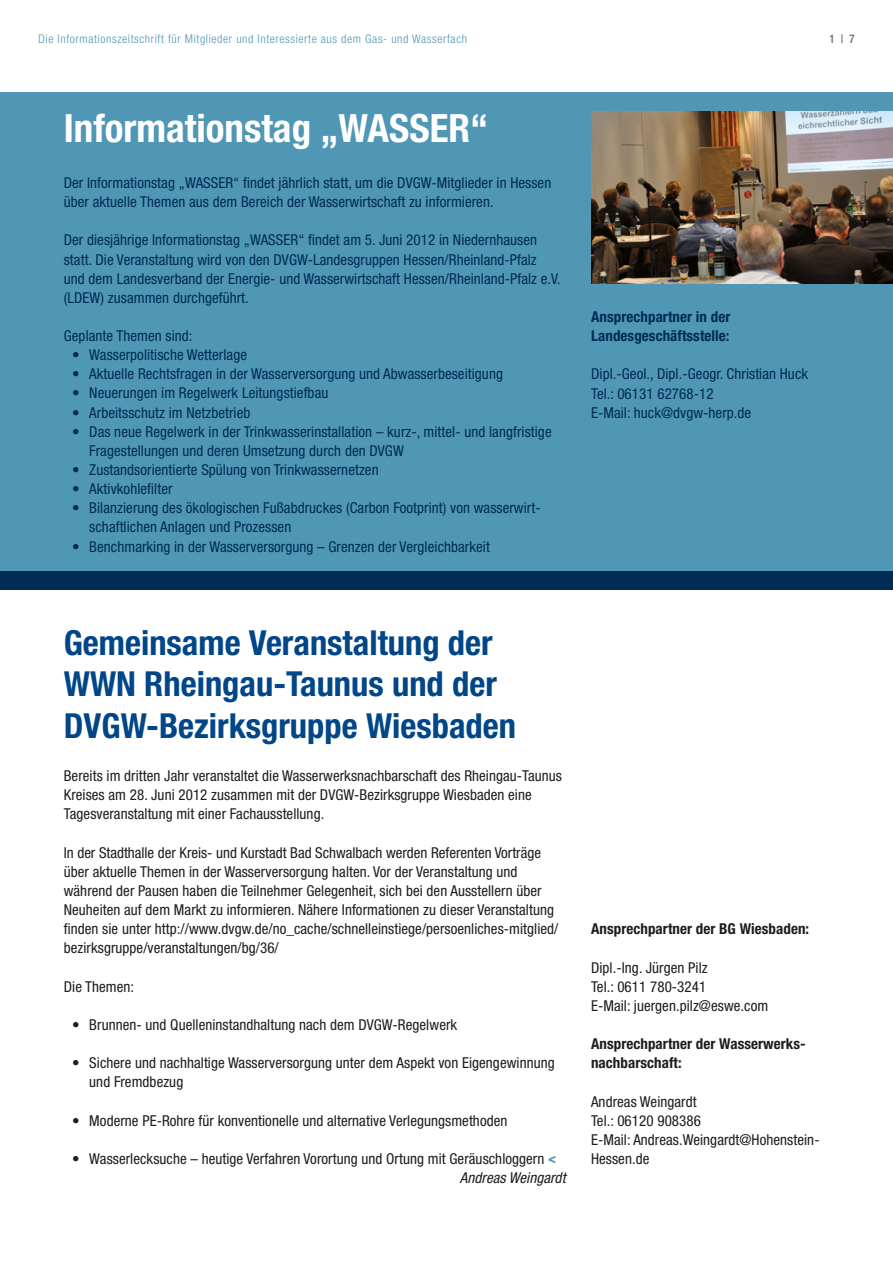
<style>
.page{position:relative;width:893px;height:1263px;background:#fff}
.page>*{position:absolute;margin:0;border:0;box-sizing:border-box;transform-origin:0 0}
.t1{font:700 condensed 39px "Helvetica Neue";color:#fff}
.t2{font:700 condensed 34.5px/41.4px "Helvetica Neue";color:#004688}
.t3{font:condensed 15px/19.2px "Helvetica Neue";letter-spacing:.005em;color:#1d1d1b}
.t4{font:condensed 15px/19.2px "Helvetica Neue";letter-spacing:.005em;color:#002b54}
.t5{font:700 condensed 15px/19.2px "Helvetica Neue";letter-spacing:.005em;color:#1d1d1b}
.t6{font:700 condensed 15px/19.2px "Helvetica Neue";letter-spacing:.005em;color:#002b54}
.t7{font:300 condensed 12px "Helvetica Neue";letter-spacing:.05em;color:#5097b5}
.t8{font:500 condensed 12px "Helvetica Neue";color:#70706f}
.s1{font-weight:900;font-size:13.5px;color:#5097b5}
.s2{font-style:italic}
</style>
<div class="page">
<div style="left:0;top:92px;width:893px;height:479px;background:#5097b5"></div>
<div style="left:0;top:571px;width:893px;height:19px;background:#002b54"></div>
<img style="left:591px;top:111px;width:302px;height:173px">
<p class="t7" style="left:39px;top:32px;width:430px">Die Informationszeitschrift für Mitglieder und Interessierte aus dem Gas- und Wasserfach</p>
<p class="t8" style="left:829px;top:31px;width:27px">1 | 7</p>
<h1 class="t1" style="left:64px;top:104px;width:426px">Informationstag „WASSER“</h1>
<p class="t4" style="left:64px;top:173px;width:489px">Der Informationstag „WASSER“ findet jährlich statt, um die DVGW-Mitglieder in Hessen über aktuelle Themen aus dem Bereich der Wasserwirtschaft zu informieren.</p>
<p class="t4" style="left:64px;top:230px;width:498px">Der diesjährige Informationstag „WASSER“ findet am 5. Juni 2012 in Niedernhausen statt. Die Veranstaltung wird von den DVGW-Landesgruppen Hessen/Rheinland-Pfalz und dem Landesverband der Energie- und Wasserwirtschaft Hessen/Rheinland-Pfalz e.V. (LDEW) zusammen durchgeführt.</p>
<p class="t4" style="left:64px;top:326px;width:130px">Geplante Themen sind:</p>
<p class="t4" style="left:72px;top:345px;width:176px">• Wasserpolitische Wetterlage</p>
<p class="t4" style="left:72px;top:364px;width:432px">• Aktuelle Rechtsfragen in der Wasserversorgung und Abwasserbeseitigung</p>
<p class="t4" style="left:72px;top:383px;width:258px">• Neuerungen im Regelwerk Leitungstiefbau</p>
<p class="t4" style="left:72px;top:403px;width:180px">• Arbeitsschutz im Netzbetrieb</p>
<p class="t4" style="left:89px;top:422px;width:464px;text-indent:-17px">• Das neue Regelwerk in der Trinkwasserinstallation – kurz-, mittel- und langfristige<br>Fragestellungen und deren Umsetzung durch den DVGW</p>
<p class="t4" style="left:72px;top:460px;width:308px">• Zustandsorientierte Spülung von Trinkwassernetzen</p>
<p class="t4" style="left:72px;top:479px;width:102px">• Aktivkohlefilter</p>
<p class="t4" style="left:89px;top:498px;width:453px;text-indent:-17px">• Bilanzierung des ökologischen Fußabdruckes (Carbon Footprint) von wasserwirt&shy;schaftlichen Anlagen und Prozessen</p>
<p class="t4" style="left:72px;top:537px;width:419px">• Benchmarking in der Wasserversorgung – Grenzen der Vergleichbarkeit</p>
<p class="t6" style="left:591px;top:307px;width:141px">Ansprechpartner in der<br>Landesgeschäftsstelle:</p>
<p class="t4" style="left:591px;top:364px;width:219px">Dipl.-Geol., Dipl.-Geogr. Christian Huck<br>Tel.: 06131 62768-12<br>E-Mail: huck@dvgw-herp.de</p>
<h2 class="t2" style="left:64px;top:621px;width:454px">Gemeinsame Veranstaltung der<br>WWN Rheingau-Taunus und der<br>DVGW-Bezirksgruppe Wiesbaden</h2>
<p class="t3" style="left:64px;top:766px;width:500px">Bereits im dritten Jahr veranstaltet die Wasserwerksnachbarschaft des Rheingau-Taunus<br>Kreises am 28. Juni 2012 zusammen mit der DVGW-Bezirksgruppe Wiesbaden eine<br>Tagesveranstaltung mit einer Fachausstellung.</p>
<p class="t3" style="left:64px;top:843px;width:496px">In der Stadthalle der Kreis- und Kurstadt Bad Schwalbach werden Referenten Vorträge über aktuelle Themen in der Wasserversorgung halten. Vor der Veranstaltung und während der Pausen haben die Teilnehmer Gelegenheit, sich bei den Ausstellern über Neuheiten auf dem Markt zu informieren. Nähere Informationen zu dieser Veranstaltung finden sie unter http://www.dvgw.de/no_cache/schnelleinstiege/persoenliches-mitglied/ bezirksgruppe/veranstaltungen/bg/36/</p>
<p class="t3" style="left:64px;top:977px;width:72px">Die Themen:</p>
<p class="t3" style="left:72px;top:1015px;width:386px">• Brunnen- und Quelleninstandhaltung nach dem DVGW-Regelwerk</p>
<p class="t3" style="left:89px;top:1053px;width:467px;text-indent:-17px">• Sichere und nachhaltige Wasserversorgung unter dem Aspekt von Eigengewinnung und Fremdbezug</p>
<p class="t3" style="left:72px;top:1111px;width:437px">• Moderne PE-Rohre für konventionelle und alternative Verlegungsmethoden</p>
<p class="t3" style="left:460px;top:1149px;width:107px;text-indent:-388px">• Wasserlecksuche – heutige Verfahren Vorortung und Ortung mit Geräuschloggern <span class="s1">&lt;<br></span><span class="s2">Andreas Weingardt</span></p>
<p class="t5" style="left:591px;top:919px;width:220px">Ansprechpartner der BG Wiesbaden:</p>
<p class="t3" style="left:591px;top:957px;width:179px">Dipl.-Ing. Jürgen Pilz<br>Tel.: 0611 780-3241<br>E-Mail: juergen.pilz@eswe.com</p>
<p class="t5" style="left:591px;top:1034px;width:216px">Ansprechpartner der Wasserwerks&shy;nachbarschaft:</p>
<p class="t3" style="left:591px;top:1091px;width:230px">Andreas Weingardt<br>Tel.: 06120 908386<br>E-Mail: Andreas.Weingardt@Hohenstein-<br>Hessen.de</p>
</div>
